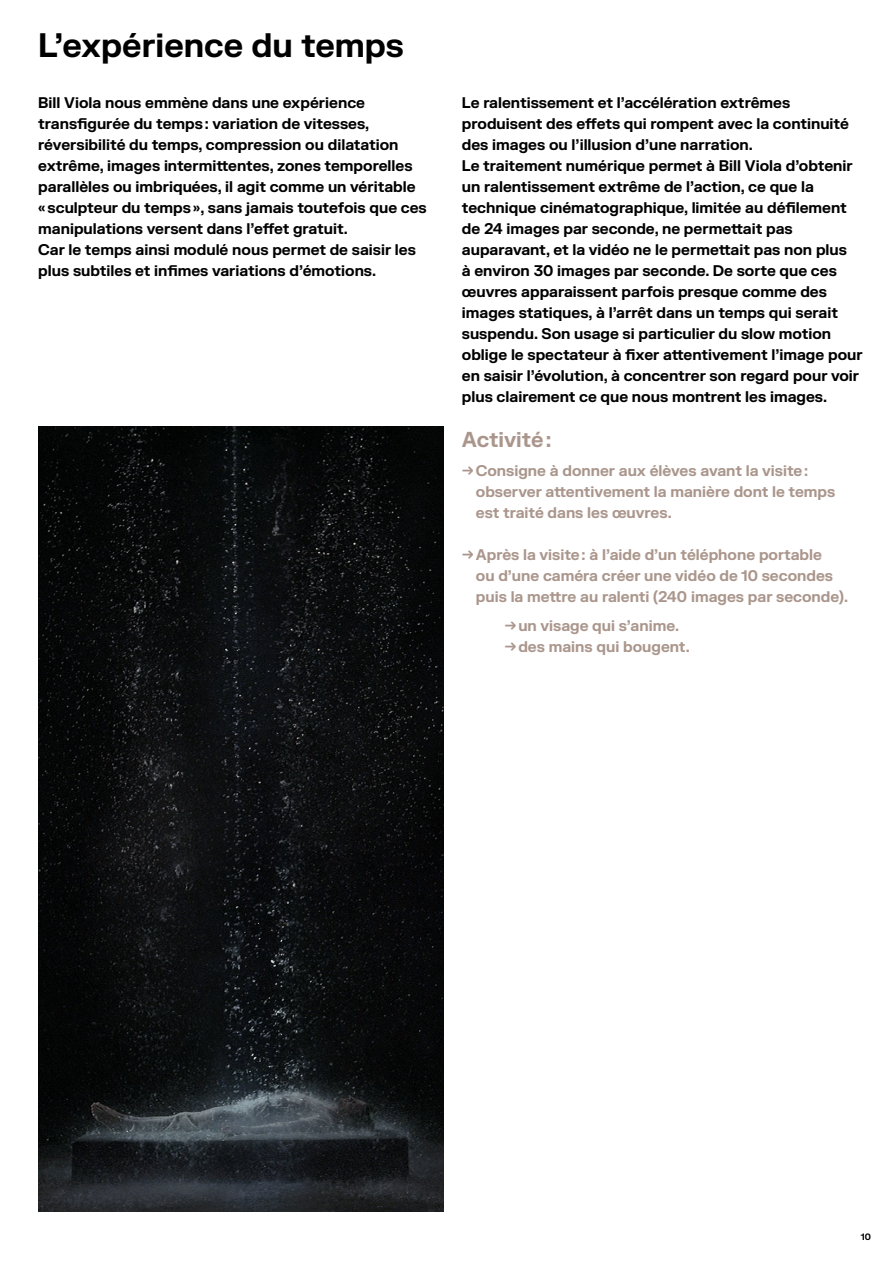
<style>
.page{position:relative;width:893px;height:1263px;background:#fff}
.page>*{position:absolute;margin:0;border:0;box-sizing:border-box;transform-origin:0 0}
.t1{font:700 33px "FK Grotesk";color:#000}
.t2{font:700 21px "FK Grotesk";color:#aa968c}
.t3{font:700 15px/21px "FK Grotesk";color:#000}
.t4{font:700 15px/21px "FK Grotesk";color:#aa968c}
.t5{font:700 9px "FK Grotesk";color:#000}
</style>
<div class="page">
<img style="left:38px;top:427px;width:406px;height:785px">
<h1 class="t1" style="left:38px;top:20px;width:367px">L’expérience du temps</h1>
<p class="t3" style="left:38px;top:91px;width:390px">Bill Viola nous emmène dans une expérience transfigurée du temps: variation de vitesses, réversibilité du temps, compression ou dilatation extrême, images intermittentes, zones temporelles parallèles ou imbriquées, il agit comme un véritable «sculpteur du temps», sans jamais toutefois que ces manipulations versent dans l’effet gratuit.<br>Car le temps ainsi modulé nous permet de saisir les plus subtiles et infimes variations d’émotions.</p>
<p class="t3" style="left:462px;top:91px;width:402px">Le ralentissement et l’accélération extrêmes produisent des effets qui rompent avec la continuité des images ou l’illusion d’une narration.<br>Le traitement numérique permet à Bill Viola d’obtenir un ralentissement extrême de l’action, ce que la technique cinématographique, limitée au défilement de 24 images par seconde, ne permettait pas auparavant, et la vidéo ne le permettait pas non plus<br>à environ 30 images par seconde. De sorte que ces œuvres apparaissent parfois presque comme des images statiques, à l’arrêt dans un temps qui serait suspendu. Son usage si particulier du slow motion oblige le spectateur à fixer attentivement l’image pour en saisir l’évolution, à concentrer son regard pour voir plus clairement ce que nous montrent les images.</p>
<h2 class="t2" style="left:462px;top:423px;width:91px">Activité:</h2>
<p class="t4" style="left:476px;top:460px;width:361px;text-indent:-14px">→ Consigne à donner aux élèves avant la visite: observer attentivement la manière dont le temps est traité dans les œuvres.</p>
<p class="t4" style="left:476px;top:544px;width:374px;text-indent:-14px">→ Après la visite: à l’aide d’un téléphone portable<br>ou d’une caméra créer une vidéo de 10 secondes puis la mettre au ralenti (240 images par seconde).</p>
<p class="t4" style="left:504px;top:614px;width:176px">→ un visage qui s’anime.</p>
<p class="t4" style="left:504px;top:635px;width:187px">→ des mains qui bougent.</p>
<p class="t5" style="left:861px;top:1230px;width:12px">10</p>
</div>
